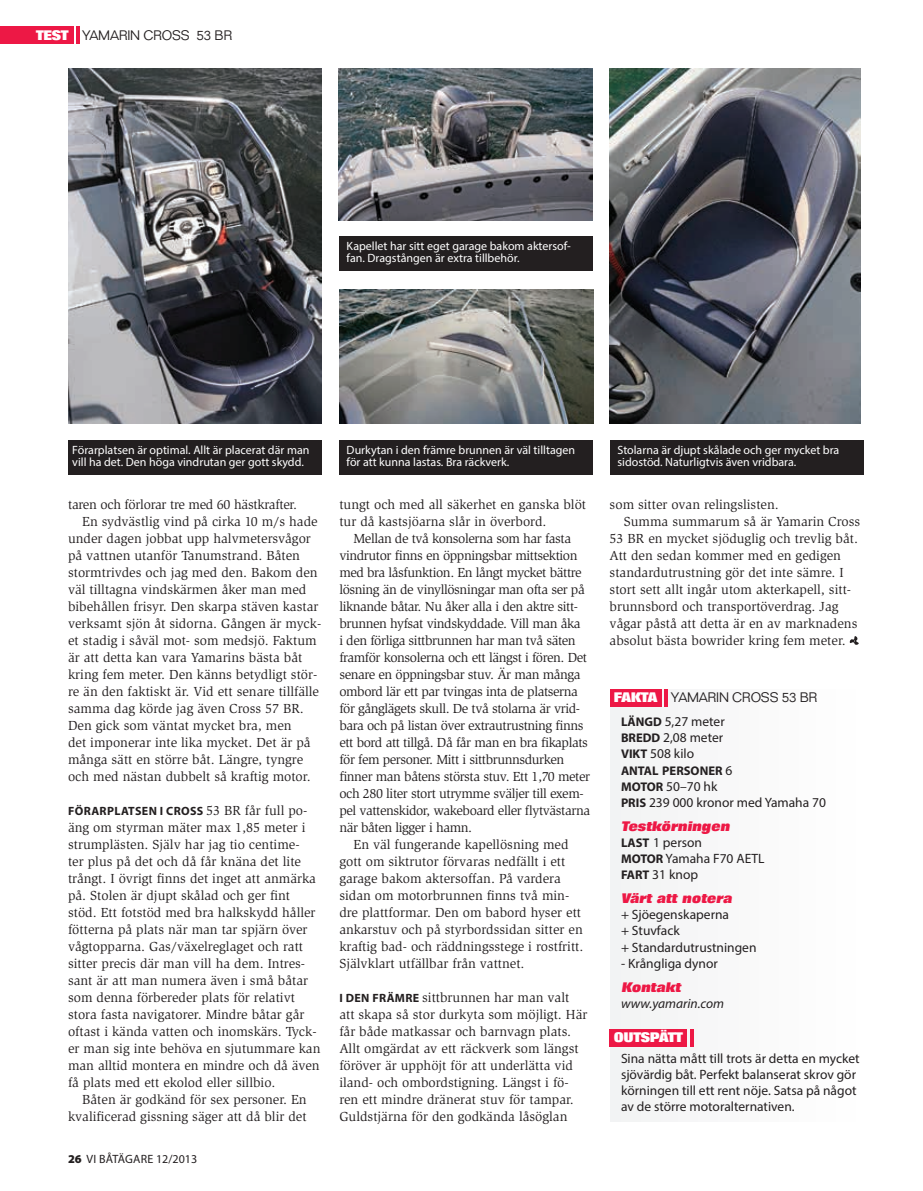
<style>
.page{position:relative;width:923px;height:1191px;background:#fff}
.page>*{position:absolute;margin:0;border:0;box-sizing:border-box;transform-origin:0 0}
.t1{font:13.5px/17px "Slimbach Std";color:#231f20}
.t2{font:13.5px "Slimbach Std";letter-spacing:-.03em;color:#231f20}
.t3{font:13.5px/16.2px "Myriad Pro";color:#231f20}
.t4{font:300 13.5px "Folio Std";letter-spacing:-.02em;color:#231f20}
.t5{font:13.5px "Slimbach Std";letter-spacing:-.02em;color:#231f20}
.t6{font:italic 800 13.5px "Folio Std";color:#ed1845}
.t7{font:italic 13.5px "Myriad Pro";color:#231f20}
.t8{font:800 13.5px "Folio Std";letter-spacing:-.025em;color:#fff}
.t9{font:700 12.6px "Myriad Pro";color:#231f20}
.t10{font:12px/12px "Myriad Pro";color:#fff}
.t11{font:700 12px "Myriad Pro";letter-spacing:.03em;color:#231f20}
.t12{font:12px "Myriad Pro";letter-spacing:.005em;color:#231f20}
.s1{font-weight:800;color:#fff}
.s2{font-family:"Slimbach Std";font-weight:400;font-size:13.5px}
.s3{font-weight:900}
.s4{font-family:"Myriad Pro";font-weight:700;font-size:12px}
.s5{font-weight:700;font-size:12.6px}
.s6{font-weight:400;font-size:13.5px}
</style>
<div class="page">
<hr style="left:76px;top:26px;width:3px;height:18px;background:#ed1845">
<div style="left:0;top:26px;width:73px;height:18px;background:#ed1845"></div>
<div style="left:610px;top:689px;width:254px;height:432px;background:#f9f9f9"></div>
<hr style="left:665px;top:689px;width:3px;height:17px;background:#ed1845">
<hr style="left:690px;top:1029px;width:3px;height:17px;background:#ed1845">
<div style="left:609px;top:689px;width:52px;height:17px;background:#ed1845"></div>
<div style="left:609px;top:1029px;width:78px;height:17px;background:#ed1845"></div>
<svg style="left:849px;top:636px;width:10px;height:9px"></svg>
<img style="left:68px;top:68px;width:253px;height:355px">
<img style="left:610px;top:68px;width:250px;height:355px">
<img style="left:339px;top:68px;width:253px;height:152px">
<img style="left:339px;top:289px;width:254px;height:134px">
<div style="left:339px;top:236px;width:254px;height:34px;background:#231f20"></div>
<div style="left:68px;top:441px;width:254px;height:34px;background:#231f20"></div>
<div style="left:339px;top:441px;width:254px;height:34px;background:#231f20"></div>
<div style="left:610px;top:441px;width:254px;height:34px;background:#231f20"></div>
<p class="t4" style="left:36px;top:27px;width:198px"><span class="s1">TEST</span> YAMARIN CROSS 53 BR</p>
<p class="t10" style="left:347px;top:239px;width:226px">Kapellet har sitt eget garage bakom aktersof&shy;fan. Dragstången är extra tillbehör.</p>
<p class="t10" style="left:72px;top:444px;width:239px">Förarplatsen är optimal. allt är placerat där man vill ha det. Den höga vindrutan ger gott skydd.</p>
<p class="t10" style="left:347px;top:444px;width:230px">Durkytan i den främre brunnen är väl tilltagen för att kunna lastas. Bra räckverk.</p>
<p class="t10" style="left:617px;top:444px;width:223px">Stolarna är djupt skålade och ger mycket bra sidostöd. Naturligtvis även vridbara.</p>
<p class="t5" style="left:68px;top:496px;width:230px">taren och förlorar tre med 60 hästkrafter.</p>
<p class="t1" style="left:82px;top:513px;width:237px">En sydvästlig vind på cirka 10 m/s hade</p>
<p class="t1" style="left:68px;top:530px;width:244px">under dagen jobbat upp halvmetersvågor</p>
<p class="t1" style="left:68px;top:547px;width:233px">på vattnen utanför Tanumstrand. Båten</p>
<p class="t1" style="left:68px;top:564px;width:251px">stormtrivdes och jag med den. Bakom den</p>
<p class="t1" style="left:68px;top:581px;width:240px">väl tilltagna vindskärmen åker man med</p>
<p class="t1" style="left:68px;top:598px;width:252px">bibehållen frisyr. Den skarpa stäven kastar</p>
<p class="t1" style="left:68px;top:615px;width:255px">verksamt sjön åt sidorna. Gången är myck-</p>
<p class="t1" style="left:68px;top:632px;width:250px">et stadig i såväl mot- som medsjö. Faktum</p>
<p class="t1" style="left:68px;top:649px;width:236px">är att detta kan vara Yamarins bästa båt</p>
<p class="t1" style="left:68px;top:666px;width:251px">kring fem meter. Den känns betydligt stör-</p>
<p class="t1" style="left:68px;top:683px;width:252px">re än den faktiskt är. Vid ett senare tillfälle</p>
<p class="t1" style="left:68px;top:700px;width:237px">samma dag körde jag även Cross 57 BR.</p>
<p class="t1" style="left:68px;top:717px;width:225px">Den gick som väntat mycket bra, men</p>
<p class="t1" style="left:68px;top:734px;width:244px">det imponerar inte lika mycket. Det är på</p>
<p class="t1" style="left:68px;top:751px;width:237px">många sätt en större båt. Längre, tyngre</p>
<p class="t1" style="left:68px;top:768px;width:244px">och med nästan dubbelt så kraftig motor.</p>
<p class="t11" style="left:68px;top:803px;width:241px">FÖRARPLATSEN I CROSS <span class="s2">53 BR får full po-</span></p>
<p class="t1" style="left:68px;top:819px;width:254px">äng om styrman mäter max 1,85 meter i strumplästen. Själv har jag tio centime-<br>ter plus på det och då får knäna det lite trångt. I övrigt finns det inget att anmärka på. Stolen är djupt skålad och ger fint stöd. Ett fotstöd med bra halkskydd håller fötterna på plats när man tar spjärn över vågtopparna. Gas/växelreglaget och ratt sitter precis där man vill ha dem. Intres&shy;sant är att man numera även i små båtar som denna förbereder plats för relativt stora fasta navigatorer. Mindre båtar går oftast i kända vatten och inomskärs. Tyck&shy;er man sig inte behöva en sjutummare kan man alltid montera en mindre och då även få plats med ett ekolod eller sillbio.</p>
<p class="t1" style="left:68px;top:1091px;width:240px;text-align:right">Båten är godkänd för sex personer. En kvalificerad gissning säger att då blir det</p>
<p class="t12" style="left:68px;top:1151px;width:131px"><span class="s3">26</span> Vi Båtägare 12/2013</p>
<p class="t1" style="left:339px;top:496px;width:248px">tungt och med all säkerhet en ganska blöt tur då kastsjöarna slår in överbord.</p>
<p class="t2" style="left:353px;top:530px;width:219px">Mellan de två konsolerna som har fasta</p>
<p class="t2" style="left:339px;top:547px;width:240px">vindrutor finns en öppningsbar mittsektion</p>
<p class="t2" style="left:339px;top:564px;width:244px">med bra låsfunktion. En långt mycket bättre</p>
<p class="t2" style="left:339px;top:581px;width:247px">lösning än de vinyllösningar man ofta ser på</p>
<p class="t2" style="left:339px;top:598px;width:240px">liknande båtar. Nu åker alla i den aktre sitt-</p>
<p class="t2" style="left:339px;top:615px;width:243px">brunnen hyfsat vindskyddade. Vill man åka</p>
<p class="t2" style="left:339px;top:632px;width:238px">i den förliga sittbrunnen har man två säten</p>
<p class="t2" style="left:339px;top:649px;width:249px">framför konsolerna och ett längst i fören. Det</p>
<p class="t2" style="left:339px;top:666px;width:243px">senare en öppningsbar stuv. Är man många</p>
<p class="t2" style="left:339px;top:683px;width:240px">ombord lär ett par tvingas inta de platserna</p>
<p class="t2" style="left:339px;top:700px;width:242px">för gånglägets skull. De två stolarna är vrid-</p>
<p class="t2" style="left:339px;top:717px;width:246px">bara och på listan över extrautrustning finns</p>
<p class="t2" style="left:339px;top:734px;width:250px">ett bord att tillgå. Då får man en bra fikaplats</p>
<p class="t2" style="left:339px;top:751px;width:226px">för fem personer. Mitt i sittbrunnsdurken</p>
<p class="t2" style="left:339px;top:769px;width:252px">finner man båtens största stuv. Ett 1,70 meter</p>
<p class="t2" style="left:339px;top:786px;width:246px">och 280 liter stort utrymme sväljer till exem-</p>
<p class="t2" style="left:339px;top:803px;width:252px">pel vattenskidor, wakeboard eller flytvästarna</p>
<p class="t2" style="left:339px;top:820px;width:134px">när båten ligger i hamn.</p>
<p class="t1" style="left:353px;top:836px;width:216px">En väl fungerande kapellösning med</p>
<p class="t1" style="left:339px;top:853px;width:228px">gott om siktrutor förvaras nedfällt i ett</p>
<p class="t1" style="left:339px;top:870px;width:223px">garage bakom aktersoffan. På vardera</p>
<p class="t1" style="left:339px;top:887px;width:231px">sidan om motorbrunnen finns två min-</p>
<p class="t1" style="left:339px;top:904px;width:243px">dre plattformar. Den om babord hyser ett</p>
<p class="t1" style="left:339px;top:921px;width:245px">ankarstuv och på styrbordssidan sitter en</p>
<p class="t1" style="left:339px;top:938px;width:246px">kraftig bad- och räddningsstege i rostfritt.</p>
<p class="t1" style="left:339px;top:955px;width:187px">Självklart utfällbar från vattnet.</p>
<p class="t1" style="left:339px;top:989px;width:249px"><span class="s4">I DEN FRÄMRE</span> sittbrunnen har man valt att skapa så stor durkyta som möjligt. Här får både matkassar och barnvagn plats.<br>Allt omgärdat av ett räckverk som längst föröver är upphöjt för att underlätta vid iland- och ombordstigning. Längst i fö&shy;ren ett mindre dränerat stuv för tampar.<br>Guldstjärna för den godkända låsöglan</p>
<p class="t1" style="left:609px;top:496px;width:171px">som sitter ovan relingslisten.</p>
<p class="t1" style="left:624px;top:513px;width:238px">Summa summarum så är Yamarin Cross</p>
<p class="t1" style="left:609px;top:530px;width:250px">53 BR en mycket sjöduglig och trevlig båt.</p>
<p class="t1" style="left:609px;top:547px;width:233px">Att den sedan kommer med en gedigen</p>
<p class="t1" style="left:609px;top:564px;width:236px">standardutrustning gör det inte sämre. I</p>
<p class="t1" style="left:609px;top:581px;width:243px">stort sett allt ingår utom akterkapell, sitt-</p>
<p class="t1" style="left:609px;top:598px;width:230px">brunnsbord och transportöverdrag. Jag</p>
<p class="t1" style="left:609px;top:615px;width:249px">vågar påstå att detta är en av marknadens</p>
<p class="t1" style="left:609px;top:632px;width:238px">absolut bästa bowrider kring fem meter.</p>
<p class="t8" style="left:614px;top:690px;width:45px">FAKTA</p>
<p class="t4" style="left:671px;top:689px;width:148px">YAMARIN CROSS 53 BR</p>
<p class="t3" style="left:621px;top:713px;width:105px;text-align:justify"><span class="s5">LÄNGD</span> 5,27 meter <span class="s5">BREDD</span> 2,08 meter <span class="s5">VIKT</span> 508 kilo</p>
<p class="t9" style="left:621px;top:762px;width:113px">ANTAL PERSONER <span class="s6">6</span></p>
<p class="t3" style="left:621px;top:778px;width:206px"><span class="s5">MOTOR</span> 50–70 hk<br><span class="s5">PRIS</span> 239 000 kronor med Yamaha 70</p>
<p class="t6" style="left:621px;top:818px;width:113px">testkörningen</p>
<p class="t3" style="left:621px;top:834px;width:145px"><span class="s5">LAST</span> 1 person<br><span class="s5">MOTOR</span> Yamaha F70 aetL<br><span class="s5">FART</span> 31 knop</p>
<p class="t6" style="left:621px;top:890px;width:115px">Värt att notera</p>
<p class="t3" style="left:621px;top:906px;width:137px">+ Sjöegenskaperna<br>+ Stuvfack<br>+ Standardutrustningen</p>
<p class="t3" style="left:621px;top:955px;width:98px">- Krångliga dynor</p>
<p class="t6" style="left:621px;top:979px;width:64px">Kontakt</p>
<p class="t7" style="left:621px;top:995px;width:105px">www.yamarin.com</p>
<p class="t8" style="left:614px;top:1030px;width:71px">OUTSPÄTT</p>
<p class="t3" style="left:621px;top:1049px;width:240px">Sina nätta mått till trots är detta en mycket sjövärdig båt. Perfekt balanserat skrov gör körningen till ett rent nöje. Satsa på något av de större motoralternativen.</p>
</div>
